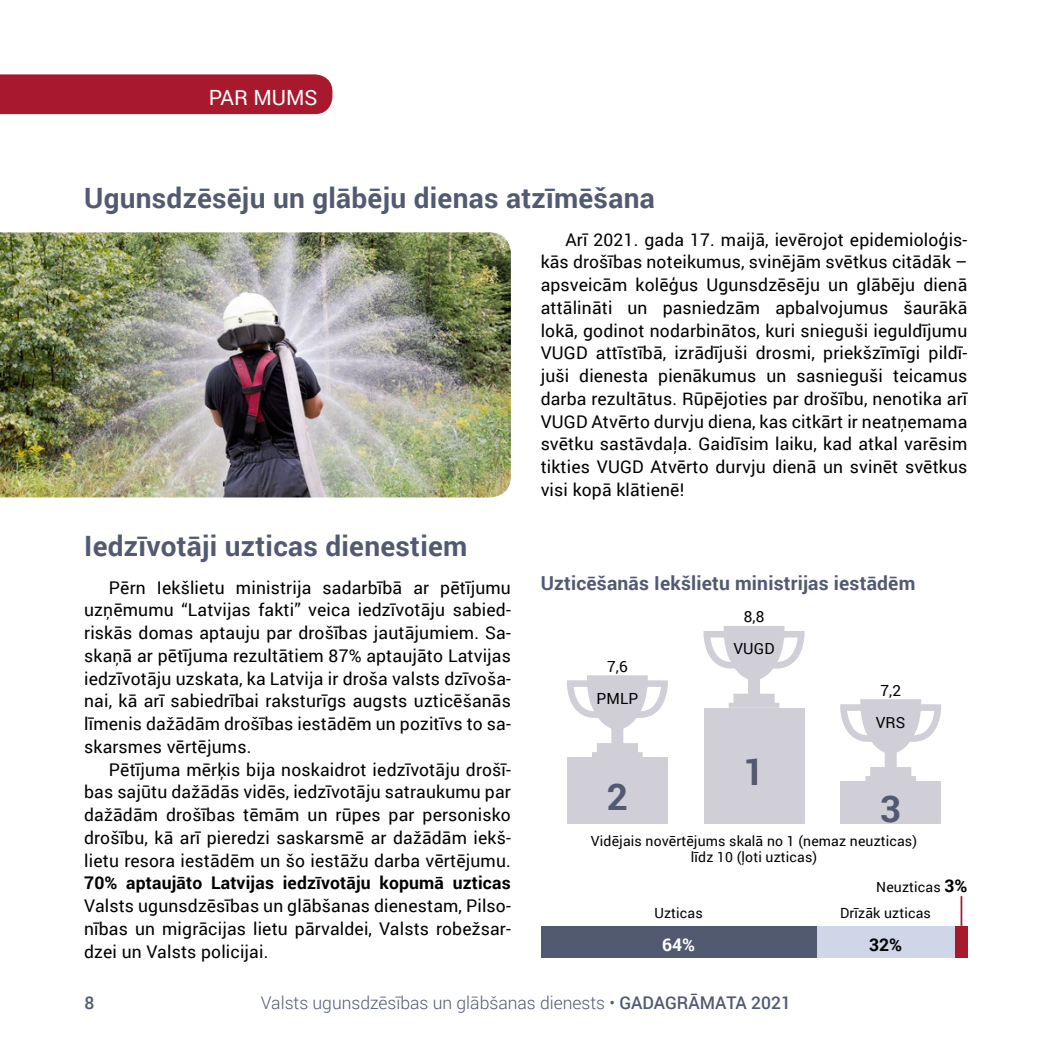
<style>
.page{position:relative;width:1042px;height:1042px;background:#fff}
.page>*{position:absolute;margin:0;border:0;box-sizing:border-box;transform-origin:0 0}
.t1{font:700 36.93px "Roboto";color:#525a72}
.t2{font:700 28px "Roboto";letter-spacing:.01em;color:#525a72}
.t3{font:21px "Roboto";color:#fff}
.t4{font:700 19.25px "Roboto";letter-spacing:.01em;color:#525a72}
.t5{font:17.5px/22.8px "Roboto";letter-spacing:.01em;color:#000;text-align:justify}
.t6{font:300 17.5px "Roboto";color:#525a72}
.t7{font:700 17.5px "Roboto";letter-spacing:.01em;color:#000}
.t8{font:700 17.5px "Roboto";color:#fff}
.t9{font:500 17.5px "Roboto";color:#525a72}
.t10{font:15.4px "Roboto";letter-spacing:.01em;color:#000}
.t11{font:14px/16.8px "Roboto";letter-spacing:.01em;color:#000;text-align:center}
.s1{font-weight:700;font-size:17.5px}
.s2{font-weight:500}
</style>
<div class="page">
<div style="left:0;top:74px;width:332px;height:40px;background:#a8192d"></div>
<img style="left:0;top:232px;width:511px;height:265px">
<svg style="left:703px;top:626px;width:101px;height:82px"></svg>
<svg style="left:567px;top:675px;width:101px;height:82px"></svg>
<svg style="left:840px;top:699px;width:101px;height:82px"></svg>
<div style="left:567px;top:757px;width:101px;height:66px;background:#d0cfd7"></div>
<div style="left:703px;top:708px;width:101px;height:115px;background:#d0cfd7"></div>
<div style="left:840px;top:781px;width:101px;height:42px;background:#d0cfd7"></div>
<div style="left:954px;top:926px;width:13px;height:31px;background:#a8192d"></div>
<div style="left:816px;top:926px;width:138px;height:31px;background:#cfd6e8"></div>
<div style="left:541px;top:926px;width:275px;height:31px;background:#525a72"></div>
<hr style="left:960px;top:896px;width:2px;height:30px;background:#a8192d">
<p class="t3" style="left:209px;top:83px;width:110px">PAR MUMS</p>
<h2 class="t2" style="left:84px;top:178px;width:572px">Ugunsdzēsēju un glābēju dienas atzīmēšana</h2>
<p class="t5" style="left:541px;top:227px;width:428px;text-indent:25px">Arī 2021. gada 17. maijā, ievērojot epidemioloģis&shy;kās drošības noteikumus, svinējām svētkus citādāk – apsveicām kolēģus Ugunsdzēsēju un glābēju dienā attālināti un pasniedzām apbalvojumus šaurākā lokā, godinot nodarbinātos, kuri snieguši ieguldījumu VUGD attīstībā, izrādījuši drosmi, priekšzīmīgi pildī&shy;juši dienesta pienākumus un sasnieguši teicamus darba rezultātus. Rūpējoties par drošību, nenotika arī VUGD Atvērto durvju diena, kas citkārt ir neatņemama svētku sastāvdaļa. Gaidīsim laiku, kad atkal varēsim tikties VUGD Atvērto durvju dienā un svinēt svētkus visi kopā klātienē!</p>
<h2 class="t2" style="left:84px;top:526px;width:385px">Iedzīvotāji uzticas dienestiem</h2>
<p class="t5" style="left:84px;top:575px;width:428px;text-indent:25px">Pērn Iekšlietu ministrija sadarbībā ar pētījumu uzņēmumu “Latvijas fakti” veica iedzīvotāju sabied&shy;riskās domas aptauju par drošības jautājumiem. Sa&shy;skaņā ar pētījuma rezultātiem 87% aptaujāto Latvijas iedzīvotāju uzskata, ka Latvija ir droša valsts dzīvoša&shy;nai, kā arī sabiedrībai raksturīgs augsts uzticēšanās līmenis dažādām drošības iestādēm un pozitīvs to sa&shy;skarsmes vērtējums.</p>
<p class="t5" style="left:84px;top:757px;width:428px;text-indent:25px">Pētījuma mērķis bija noskaidrot iedzīvotāju drošī&shy;bas sajūtu dažādās vidēs, iedzīvotāju satraukumu par dažādām drošības tēmām un rūpes par personisko drošību, kā arī pieredzi saskarsmē ar dažādām iekš&shy;lietu resora iestādēm un šo iestāžu darba vērtējumu.</p>
<p class="t7" style="left:84px;top:871px;width:428px">70% aptaujāto Latvijas iedzīvotāju kopumā uzticas</p>
<p class="t5" style="left:84px;top:894px;width:428px">Valsts ugunsdzēsības un glābšanas dienestam, Pilso&shy;nības un migrācijas lietu pārvaldei, Valsts robežsar&shy;dzei un Valsts policijai.</p>
<p class="t4" style="left:541px;top:570px;width:376px">Uzticēšanās Iekšlietu ministrijas iestādēm</p>
<p class="t10" style="left:744px;top:606px;width:22px">8,8</p>
<p class="t10" style="left:607px;top:655px;width:22px">7,6</p>
<p class="t10" style="left:596px;top:688px;width:43px">PMLP</p>
<h1 class="t1" style="left:607px;top:770px;width:23px">2</h1>
<p class="t10" style="left:733px;top:637px;width:43px">VUGD</p>
<h1 class="t1" style="left:743px;top:746px;width:23px">1</h1>
<p class="t10" style="left:880px;top:679px;width:22px">7,2</p>
<p class="t10" style="left:875px;top:711px;width:31px">VRS</p>
<h1 class="t1" style="left:880px;top:782px;width:23px">3</h1>
<p class="t11" style="left:591px;top:831px;width:328px">Vidējais novērtējums skalā no 1 (nemaz neuzticas) līdz 10 (ļoti uzticas)</p>
<p class="t11" style="left:876px;top:878px;width:93px">Neuzticas <span class="s1">3%</span></p>
<p class="t11" style="left:654px;top:904px;width:50px">Uzticas</p>
<p class="t11" style="left:840px;top:904px;width:92px">Drīzāk uzticas</p>
<p class="t8" style="left:662px;top:932px;width:35px">64%</p>
<p class="t7" style="left:869px;top:932px;width:35px">32%</p>
<p class="t9" style="left:84px;top:990px;width:11px">8</p>
<p class="t6" style="left:261px;top:990px;width:532px">Valsts ugunsdzēsības un glābšanas dienests • <span class="s2">GADAGRĀMATA 2021</span></p>
</div>
